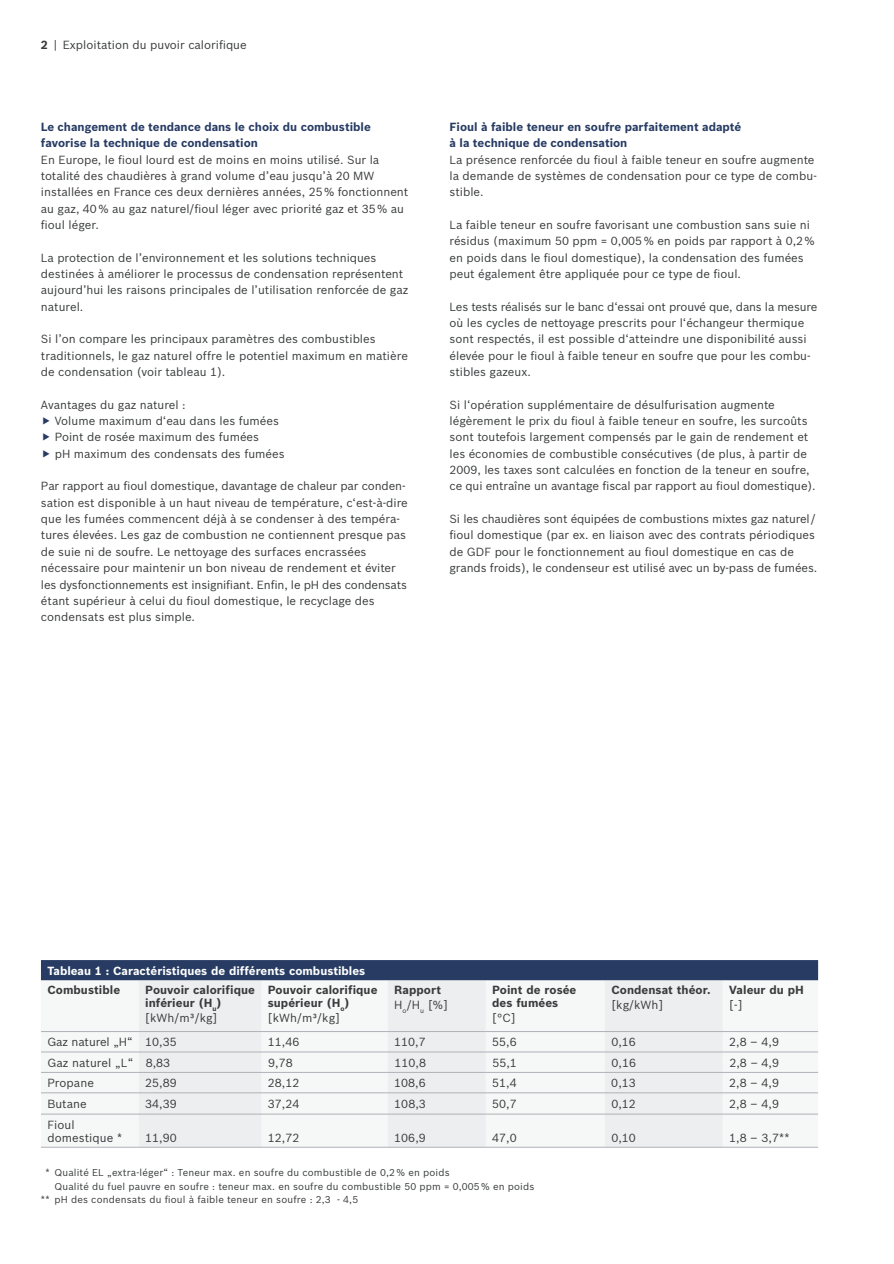
<style>
.page{position:relative;width:894px;height:1264px;background:#fff}
.page>*{position:absolute;margin:0;border:0;box-sizing:border-box;transform-origin:0 0}
.t1{font:11.55px/16.4px "Bosch Sans";color:#383a3b}
.t2{font:700 11.55px/16.4px "Bosch Sans";color:#273b63}
.t3{font:700 11.55px/13.6px "Bosch Sans";letter-spacing:.005em;color:#383a3b}
.t4{font:700 11.55px "Bosch Sans";color:#fff}
.t5{font:9.75px "Bosch Sans";letter-spacing:.015em;color:#383a3b}
.s1{font-weight:700}
.s2{font-weight:400}
</style>
<div class="page">
<div style="left:41px;top:960px;width:776px;height:20px;background:#283c63"></div>
<div style="left:41px;top:980px;width:776px;height:166px;background:#f6f7f7"></div>
<svg style="left:139px;top:980px;width:583px;height:166px;fill:#edeef0"></svg>
<hr style="left:41px;top:1030px;width:347px;height:1px;background:#afb1b7">
<hr style="left:388px;top:1030px;width:97px;height:1px;background:#afb1b7">
<hr style="left:485px;top:1030px;width:332px;height:1px;background:#afb1b7">
<hr style="left:41px;top:1051px;width:347px;height:1px;background:#afb1b7">
<hr style="left:388px;top:1051px;width:97px;height:1px;background:#afb1b7">
<hr style="left:485px;top:1051px;width:332px;height:1px;background:#afb1b7">
<hr style="left:41px;top:1071px;width:347px;height:1px;background:#afb1b7">
<hr style="left:388px;top:1071px;width:97px;height:1px;background:#afb1b7">
<hr style="left:485px;top:1071px;width:332px;height:1px;background:#afb1b7">
<hr style="left:41px;top:1092px;width:347px;height:1px;background:#afb1b7">
<hr style="left:388px;top:1092px;width:97px;height:1px;background:#afb1b7">
<hr style="left:485px;top:1092px;width:332px;height:1px;background:#afb1b7">
<hr style="left:41px;top:1113px;width:347px;height:1px;background:#afb1b7">
<hr style="left:388px;top:1113px;width:97px;height:1px;background:#afb1b7">
<hr style="left:485px;top:1113px;width:332px;height:1px;background:#afb1b7">
<hr style="left:41px;top:1146px;width:347px;height:1px;background:#afb1b7">
<hr style="left:388px;top:1146px;width:97px;height:1px;background:#afb1b7">
<hr style="left:485px;top:1146px;width:332px;height:1px;background:#afb1b7">
<p class="t1" style="left:41px;top:37px;width:207px"><span class="s1">2</span> | Exploitation du puvoir calorifique</p>
<p class="t2" style="left:41px;top:119px;width:331px">Le changement de tendance dans le choix du combustible favorise la technique de condensation</p>
<p class="t1" style="left:41px;top:152px;width:369px">En Europe, le fioul lourd est de moins en moins utilisé. Sur la totalité des chaudières à grand volume d’eau jusqu’à 20 MW installées en France ces deux dernières années, 25 % fonctionnent au gaz, 40 % au gaz naturel/fioul léger avec priorité gaz et 35 % au fioul léger.</p>
<p class="t1" style="left:41px;top:250px;width:369px">La protection de l’environnement et les solutions techniques destinées à améliorer le processus de condensation représentent aujourd’hui les raisons principales de l’utilisation renforcée de gaz naturel.</p>
<p class="t1" style="left:41px;top:331px;width:368px">Si l’on compare les principaux paramètres des combustibles traditionnels, le gaz naturel offre le potentiel maximum en matière de condensation (voir tableau 1).</p>
<p class="t1" style="left:55px;top:397px;width:231px;text-indent:-14px">Avantages du gaz naturel :<br>Volume maximum d‘eau dans les fumées Point de rosée maximum des fumées<br>pH maximum des condensats des fumées</p>
<p class="t1" style="left:41px;top:478px;width:368px">Par rapport au fioul domestique, davantage de chaleur par conden&shy;sation est disponible à un haut niveau de température, c‘est-à-dire que les fumées commencent déjà à se condenser à des tempéra&shy;tures élevées. Les gaz de combustion ne contiennent presque pas de suie ni de soufre. Le nettoyage des surfaces encrassées nécessaire pour maintenir un bon niveau de rendement et éviter les dysfonctionnements est insignifiant. Enfin, le pH des condensats étant supérieur à celui du fioul domestique, le recyclage des condensats est plus simple.</p>
<p class="t2" style="left:449px;top:119px;width:293px">Fioul à faible teneur en soufre parfaitement adapté à la technique de condensation</p>
<p class="t1" style="left:449px;top:152px;width:369px">La présence renforcée du fioul à faible teneur en soufre augmente la demande de systèmes de condensation pour ce type de combu&shy;stible.</p>
<p class="t1" style="left:449px;top:217px;width:366px">La faible teneur en soufre favorisant une combustion sans suie ni résidus (maximum 50 ppm = 0,005 % en poids par rapport à 0,2 % en poids dans le fioul domestique), la condensation des fumées peut également être appliquée pour ce type de fioul.</p>
<p class="t1" style="left:449px;top:299px;width:369px">Les tests réalisés sur le banc d‘essai ont prouvé que, dans la mesure où les cycles de nettoyage prescrits pour l‘échangeur thermique sont respectés, il est possible d‘atteindre une disponibilité aussi élevée pour le fioul à faible teneur en soufre que pour les combu&shy;stibles gazeux.</p>
<p class="t1" style="left:449px;top:397px;width:367px">Si l‘opération supplémentaire de désulfurisation augmente légèrement le prix du fioul à faible teneur en soufre, les surcoûts sont toutefois largement compensés par le gain de rendement et les économies de combustible consécutives (de plus, à partir de 2009, les taxes sont calculées en fonction de la teneur en soufre, ce qui entraîne un avantage fiscal par rapport au fioul domestique).</p>
<p class="t1" style="left:449px;top:511px;width:369px">Si les chaudières sont équipées de combustions mixtes gaz naturel / fioul domestique (par ex. en liaison avec des contrats périodiques de GDF pour le fonctionnement au fioul domestique en cas de grands froids), le condenseur est utilisé avec un by-pass de fumées.</p>
<p class="t4" style="left:47px;top:965px;width:319px">Tableau 1 : Caractéristiques de différents combustibles</p>
<p class="t3" style="left:47px;top:983px;width:74px">Combustible</p>
<p class="t3" style="left:145px;top:983px;width:111px">Pouvoir calorifique inférieur (H<sub>u</sub>)</p>
<p class="t1" style="left:145px;top:1010px;width:74px">[kWh/m³/kg]</p>
<p class="t3" style="left:268px;top:983px;width:111px">Pouvoir calorifique supérieur (H<sub>o</sub>)</p>
<p class="t1" style="left:268px;top:1010px;width:74px">[kWh/m³/kg]</p>
<p class="t3" style="left:394px;top:982px;width:55px;line-height:15px">Rapport<br><span class="s2">H</span><sub>o</sub><span class="s2">/H</span><sub>u</sub> <span class="s2">[%]</span></p>
<p class="t3" style="left:492px;top:983px;width:86px">Point de rosée des fumées</p>
<p class="t1" style="left:492px;top:1010px;width:25px">[°C]</p>
<p class="t3" style="left:611px;top:983px;width:101px">Condensat théor.</p>
<p class="t1" style="left:611px;top:996px;width:54px">[kg/kWh]</p>
<p class="t3" style="left:728px;top:983px;width:76px">Valeur du pH</p>
<p class="t1" style="left:728px;top:996px;width:15px">[-]</p>
<p class="t1" style="left:47px;top:1034px;width:131px">Gaz naturel „H“ 10,35</p>
<p class="t1" style="left:268px;top:1034px;width:33px">11,46</p>
<p class="t1" style="left:394px;top:1034px;width:33px">110,7</p>
<p class="t1" style="left:492px;top:1034px;width:26px">55,6</p>
<p class="t1" style="left:611px;top:1034px;width:26px">0,16</p>
<p class="t1" style="left:728px;top:1034px;width:51px">2,8 – 4,9</p>
<p class="t1" style="left:47px;top:1054px;width:124px">Gaz naturel „L“ 8,83</p>
<p class="t1" style="left:268px;top:1054px;width:26px">9,78</p>
<p class="t1" style="left:394px;top:1054px;width:33px">110,8</p>
<p class="t1" style="left:492px;top:1054px;width:26px">55,1</p>
<p class="t1" style="left:611px;top:1054px;width:26px">0,16</p>
<p class="t1" style="left:729px;top:1054px;width:51px">2,8 – 4,9</p>
<p class="t1" style="left:47px;top:1075px;width:48px">Propane</p>
<p class="t1" style="left:145px;top:1075px;width:33px">25,89</p>
<p class="t1" style="left:268px;top:1075px;width:33px">28,12</p>
<p class="t1" style="left:394px;top:1075px;width:33px">108,6</p>
<p class="t1" style="left:492px;top:1075px;width:26px">51,4</p>
<p class="t1" style="left:611px;top:1075px;width:26px">0,13</p>
<p class="t1" style="left:728px;top:1075px;width:51px">2,8 – 4,9</p>
<p class="t1" style="left:47px;top:1096px;width:41px">Butane</p>
<p class="t1" style="left:145px;top:1096px;width:33px">34,39</p>
<p class="t1" style="left:268px;top:1096px;width:33px">37,24</p>
<p class="t1" style="left:394px;top:1096px;width:33px">108,3</p>
<p class="t1" style="left:492px;top:1096px;width:26px">50,7</p>
<p class="t1" style="left:611px;top:1096px;width:26px">0,12</p>
<p class="t1" style="left:728px;top:1096px;width:51px">2,8 – 4,9</p>
<p class="t1" style="left:47px;top:1117px;width:77px;line-height:13.6px">Fioul domestique *</p>
<p class="t1" style="left:145px;top:1130px;width:33px">11,90</p>
<p class="t1" style="left:268px;top:1130px;width:33px">12,72</p>
<p class="t1" style="left:394px;top:1130px;width:33px">106,9</p>
<p class="t1" style="left:492px;top:1130px;width:26px">47,0</p>
<p class="t1" style="left:611px;top:1130px;width:26px">0,10</p>
<p class="t1" style="left:728px;top:1130px;width:62px">1,8 – 3,7**</p>
<p class="t5" style="left:45px;top:1167px;width:405px">* Qualité EL „extra-léger“ : Teneur max. en soufre du combustible de 0,2 % en poids</p>
<p class="t5" style="left:54px;top:1180px;width:481px">Qualité du fuel pauvre en soufre : teneur max. en soufre du combustible 50 ppm = 0,005 % en poids</p>
<p class="t5" style="left:41px;top:1194px;width:319px">** pH des condensats du fioul à faible teneur en soufre : 2,3 - 4,5</p>
</div>
